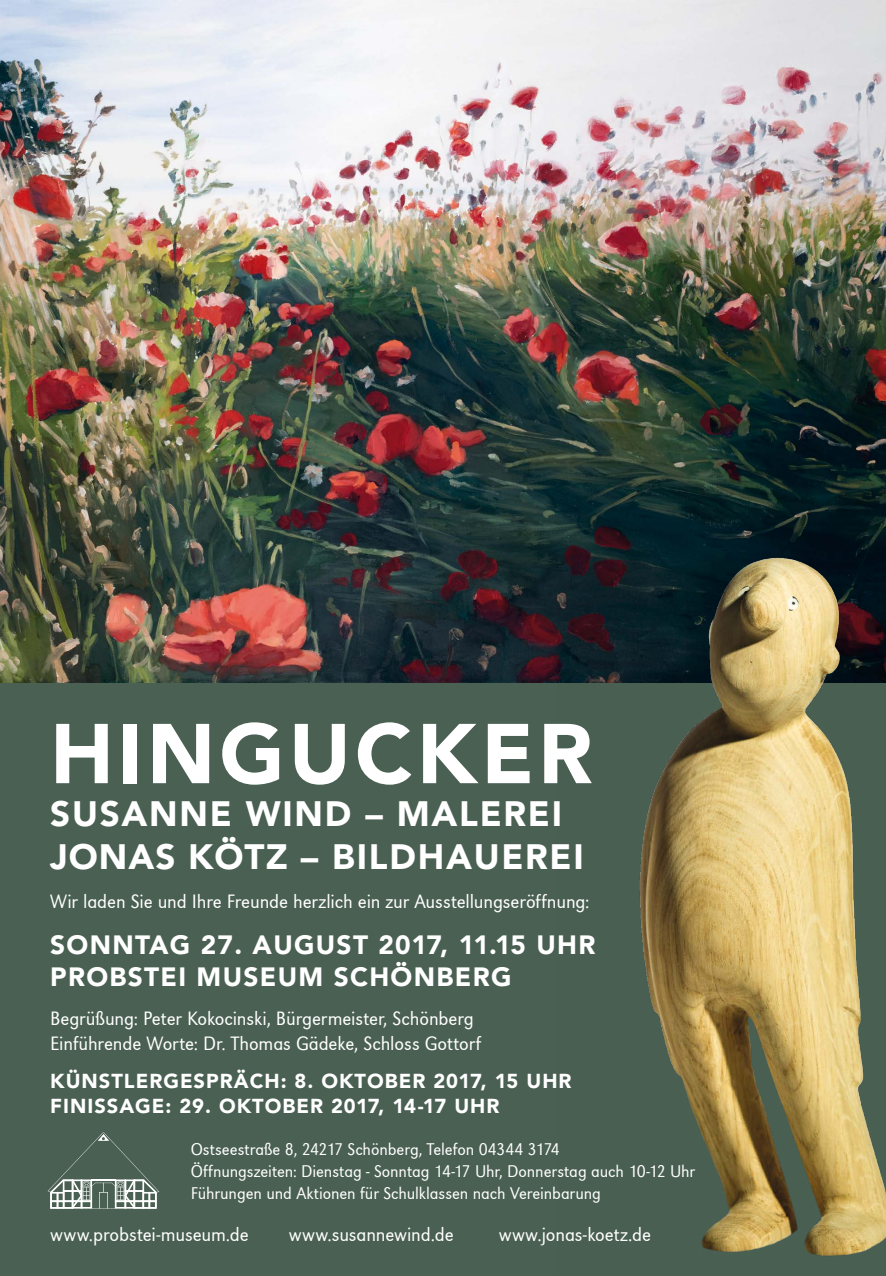
<style>
.page{position:relative;width:886px;height:1276px;background:#fff}
.page>*{position:absolute;margin:0;border:0;box-sizing:border-box;transform-origin:0 0}
.t1{font:900 83.75px "Avenir";letter-spacing:.05em;color:#fff}
.t2{font:900 35px/43px "Avenir";letter-spacing:.05em;color:#fff}
.t3{font:900 26.25px/32.4px "Avenir";letter-spacing:.05em;color:#fff}
.t4{font:20px/24.9px "URW Grotesk T Ligh Narr";letter-spacing:-.005em;color:#fff}
.t5{font:900 20px/25px "Avenir";letter-spacing:.05em;color:#fff}
.t6{font:17.5px/21.9px "URW Grotesk T Ligh Narr";letter-spacing:-.005em;color:#fff}
</style>
<div class="page">
<div style="left:0;top:643px;width:886px;height:633px;background:#4a6053"></div>
<img style="left:0;top:0;width:886px;height:682px">
<svg style="left:48px;top:1132px;width:111px;height:76px"></svg>
<img style="left:557px;top:523px;width:329px;height:733px">
<h1 class="t1" style="left:50px;top:703px;width:544px">HINGUCKER</h1>
<h2 class="t2" style="left:50px;top:792px;width:535px">SUSANNE WIND – MALEREI<br>JONAS KÖTZ – BILDHAUEREI</h2>
<p class="t4" style="left:50px;top:888px;width:541px">Wir laden Sie und Ihre Freunde herzlich ein zur Ausstellungseröffnung:</p>
<h3 class="t3" style="left:50px;top:928px;width:547px">SONNTAG 27. AUGUST 2017, 11.15 UHR<br>PROBSTEI MUSEUM SCHÖNBERG</h3>
<p class="t4" style="left:50px;top:1005px;width:433px">Begrüßung: Peter Kokocinski, Bürgermeister, Schönberg<br>Einführende Worte: Dr. Thomas Gädeke, Schloss Gottorf</p>
<p class="t5" style="left:50px;top:1068px;width:523px">KÜNSTLERGESPRÄCH: 8. OKTOBER 2017, 15 UHR<br>FINISSAGE: 29. OKTOBER 2017, 14-17 UHR</p>
<p class="t6" style="left:191px;top:1138px;width:506px">Ostseestraße 8, 24217 Schönberg, Telefon 04344 3174<br>Öffnungszeiten: Dienstag - Sonntag 14-17 Uhr, Donnerstag auch 10-12 Uhr<br>Führungen und Aktionen für Schulklassen nach Vereinbarung</p>
<p class="t4" style="left:50px;top:1221px;width:200px">www.probstei-museum.de</p>
<p class="t4" style="left:289px;top:1221px;width:166px">www.susannewind.de</p>
<p class="t4" style="left:499px;top:1221px;width:154px">www.jonas-koetz.de</p>
</div>
